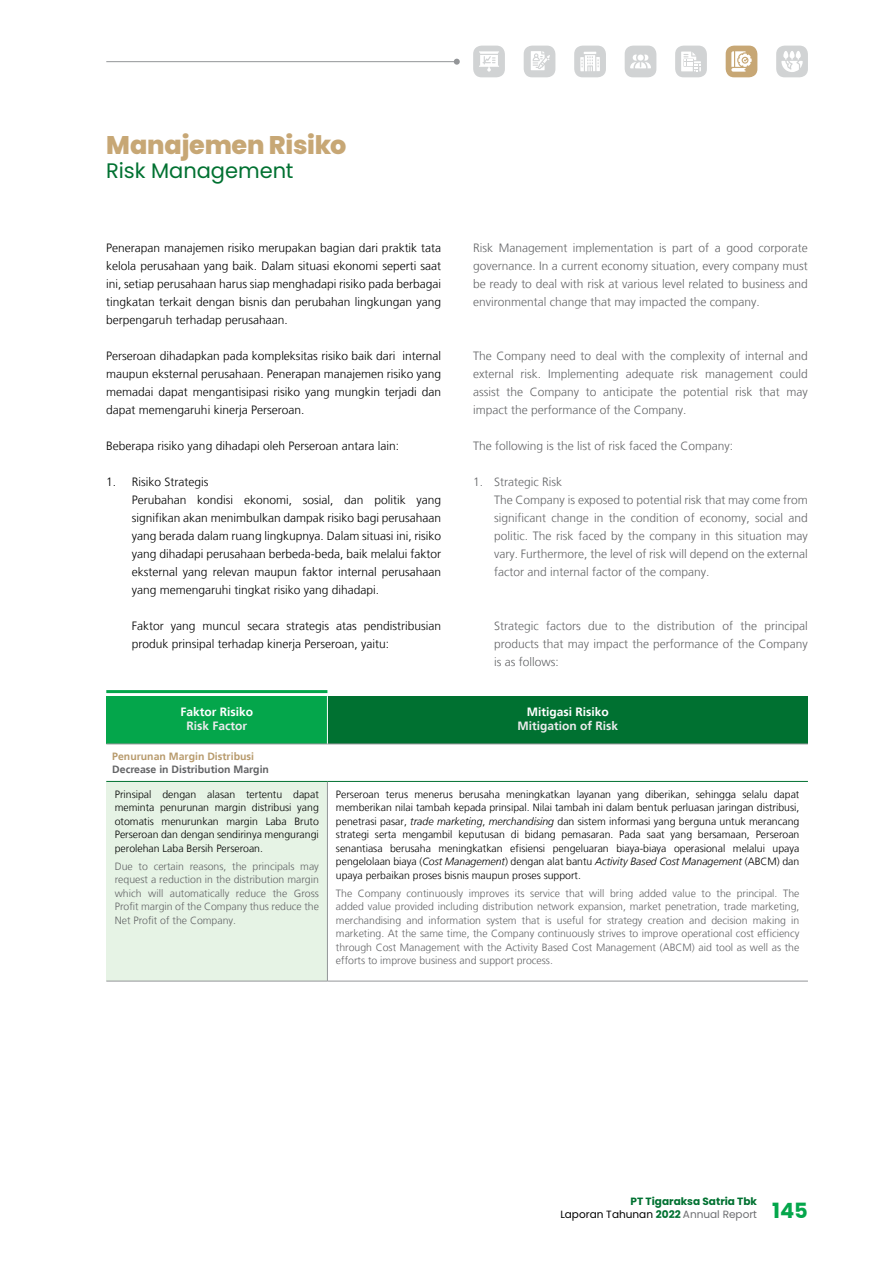
<style>
.page{position:relative;width:893px;height:1263px;background:#fff}
.page>*{position:absolute;margin:0;border:0;box-sizing:border-box;transform-origin:0 0}
.t1{font:800 25.5px "Poppins";letter-spacing:-.01em;color:#c7a775}
.t2{font:21px "Poppins";color:#007131}
.t3{font:300 12px/18px "Frutiger LT";color:#000;text-align:justify}
.t4{font:300 12px/18px "Frutiger LT";color:#636466;text-align:justify}
.t5{font:700 12px "Frutiger LT";color:#fff}
.t6{font:700 12px "Frutiger LT";color:#ebebec}
.t7{font:300 10.5px/13.5px "Frutiger LT";color:#000;text-align:justify}
.t8{font:300 10.5px/13.5px "Frutiger LT";color:#636466;text-align:justify}
.t9{font:700 10.5px/12.6px "Poppins";color:#007131}
.t10{font:700 10.5px "Frutiger LT";color:#636466}
.t11{font:700 10.5px "Frutiger LT";color:#b89b6d}
.s1{font-style:italic}
.s2{font-weight:400;color:#000}
.s3{font-weight:400;color:#6d6e71}
.s4{font-size:21px;color:#04a64b}
</style>
<div class="page">
<div style="left:106px;top:696px;width:221px;height:48px;background:#04a64b"></div>
<div style="left:327px;top:696px;width:481px;height:48px;background:#007131"></div>
<div style="left:106px;top:781px;width:221px;height:200px;background:#e6f3e5"></div>
<hr style="left:106px;top:981px;width:221px;height:1px;background:#939598">
<hr style="left:327px;top:981px;width:481px;height:1px;background:#939598">
<hr style="left:106px;top:744px;width:221px;height:1px;background:#939598">
<hr style="left:327px;top:744px;width:481px;height:1px;background:#939598">
<hr style="left:327px;top:696px;width:1px;height:48px;background:#fff">
<hr style="left:327px;top:782px;width:1px;height:199px;background:#939598">
<hr style="left:106px;top:781px;width:221px;height:1px;background:#007131">
<hr style="left:327px;top:781px;width:481px;height:1px;background:#007131">
<hr style="left:106px;top:690px;width:221px;height:3px;background:#04a64b">
<div style="left:524px;top:46px;width:31px;height:31px;background:#d1d3d4;border-radius:9px"></div>
<svg style="left:531px;top:51px;width:19px;height:19px"></svg>
<div style="left:574px;top:46px;width:32px;height:31px;background:#d1d3d4;border-radius:9px"></div>
<svg style="left:580px;top:52px;width:20px;height:19px"></svg>
<div style="left:473px;top:46px;width:32px;height:31px;background:#d1d3d4;border-radius:9px"></div>
<svg style="left:479px;top:55px;width:20px;height:17px"></svg>
<hr style="left:479px;top:51px;width:20px;height:2px;background:#fff">
<div style="left:776px;top:46px;width:32px;height:31px;background:#d1d3d4;border-radius:9px"></div>
<svg style="left:781px;top:51px;width:22px;height:21px"></svg>
<hr style="left:106px;top:61px;width:351px;height:1px;background:#939598">
<svg style="left:454px;top:59px;width:6px;height:6px"></svg>
<div style="left:675px;top:46px;width:32px;height:31px;background:#d1d3d4;border-radius:9px"></div>
<svg style="left:681px;top:52px;width:20px;height:19px"></svg>
<div style="left:625px;top:46px;width:31px;height:31px;background:#d1d3d4;border-radius:9px"></div>
<svg style="left:630px;top:55px;width:21px;height:13px"></svg>
<div style="left:726px;top:46px;width:31px;height:31px;background:#c7a775;border-radius:9px"></div>
<svg style="left:731px;top:51px;width:21px;height:21px"></svg>
<h1 class="t1" style="left:106px;top:131px;width:242px">Manajemen Risiko</h1>
<h2 class="t2" style="left:106px;top:159px;width:189px">Risk Management</h2>
<p class="t3" style="left:106px;top:239px;width:336px">Penerapan manajemen risiko merupakan bagian dari praktik tata kelola perusahaan yang baik. Dalam situasi ekonomi seperti saat ini, setiap perusahaan harus siap menghadapi risiko pada berbagai tingkatan terkait dengan bisnis dan perubahan lingkungan yang berpengaruh terhadap perusahaan.</p>
<p class="t3" style="left:106px;top:347px;width:336px">Perseroan dihadapkan pada kompleksitas risiko baik dari internal maupun eksternal perusahaan. Penerapan manajemen risiko yang memadai dapat mengantisipasi risiko yang mungkin terjadi dan dapat memengaruhi kinerja Perseroan.</p>
<p class="t3" style="left:106px;top:437px;width:294px">Beberapa risiko yang dihadapi oleh Perseroan antara lain:</p>
<p class="t3" style="left:132px;top:473px;width:311px;text-align:left;text-indent:-26px">1. Risiko Strategis<br>Perubahan kondisi ekonomi, sosial, dan politik yang signifikan akan menimbulkan dampak risiko bagi perusahaan yang berada dalam ruang lingkupnya. Dalam situasi ini, risiko yang dihadapi perusahaan berbeda-beda, baik melalui faktor eksternal yang relevan maupun faktor internal perusahaan yang memengaruhi tingkat risiko yang dihadapi.</p>
<p class="t3" style="left:132px;top:617px;width:311px">Faktor yang muncul secara strategis atas pendistribusian produk prinsipal terhadap kinerja Perseroan, yaitu:</p>
<p class="t5" style="left:181px;top:705px;width:74px">Faktor Risiko</p>
<p class="t6" style="left:187px;top:719px;width:62px">Risk Factor</p>
<p class="t4" style="left:473px;top:239px;width:336px">Risk Management implementation is part of a good corporate governance. In a current economy situation, every company must be ready to deal with risk at various level related to business and environmental change that may impacted the company.</p>
<p class="t4" style="left:473px;top:347px;width:336px">The Company need to deal with the complexity of internal and external risk. Implementing adequate risk management could assist the Company to anticipate the potential risk that may impact the performance of the Company.</p>
<p class="t4" style="left:473px;top:437px;width:262px">The following is the list of risk faced the Company:</p>
<p class="t4" style="left:494px;top:473px;width:315px;text-align:left;text-indent:-21px">1. Strategic Risk<br>The Company is exposed to potential risk that may come from significant change in the condition of economy, social and politic. The risk faced by the company in this situation may vary. Furthermore, the level of risk will depend on the external factor and internal factor of the company.</p>
<p class="t4" style="left:494px;top:617px;width:315px">Strategic factors due to the distribution of the principal products that may impact the performance of the Company is as follows:</p>
<p class="t5" style="left:527px;top:705px;width:84px">Mitigasi Risiko</p>
<p class="t6" style="left:517px;top:719px;width:102px">Mitigation of Risk</p>
<p class="t11" style="left:112px;top:750px;width:143px">Penurunan Margin Distribusi</p>
<p class="t10" style="left:112px;top:763px;width:158px">Decrease in Distribution Margin</p>
<p class="t7" style="left:115px;top:787px;width:206px">Prinsipal dengan alasan tertentu dapat meminta penurunan margin distribusi yang otomatis menurunkan margin Laba Bruto Perseroan dan dengan sendirinya mengurangi perolehan Laba Bersih Perseroan.</p>
<p class="t8" style="left:115px;top:859px;width:206px">Due to certain reasons, the principals may request a reduction in the distribution margin which will automatically reduce the Gross Profit margin of the Company thus reduce the Net Profit of the Company.</p>
<p class="t7" style="left:336px;top:788px;width:465px">Perseroan terus menerus berusaha meningkatkan layanan yang diberikan, sehingga selalu dapat memberikan nilai tambah kepada prinsipal. Nilai tambah ini dalam bentuk perluasan jaringan distribusi, penetrasi pasar, <span class="s1">trade marketing</span>, <span class="s1">merchandising</span> dan sistem informasi yang berguna untuk merancang strategi serta mengambil keputusan di bidang pemasaran. Pada saat yang bersamaan, Perseroan senantiasa berusaha meningkatkan efisiensi pengeluaran biaya-biaya operasional melalui upaya pengelolaan biaya (<span class="s1">Cost Management</span>) dengan alat bantu <span class="s1">Activity Based Cost Management</span> (ABCM) dan upaya perbaikan proses bisnis maupun proses support.</p>
<p class="t8" style="left:336px;top:886px;width:465px">The Company continuously improves its service that will bring added value to the principal. The added value provided including distribution network expansion, market penetration, trade marketing, merchandising and information system that is useful for strategy creation and decision making in marketing. At the same time, the Company continuously strives to improve operational cost efficiency through Cost Management with the Activity Based Cost Management (ABCM) aid tool as well as the efforts to improve business and support process.</p>
<p class="t9" style="left:560px;top:1195px;width:249px;text-indent:70px">PT Tigaraksa Satria Tbk<br><span class="s2">Laporan Tahunan</span> 2022 <span class="s3">Annual Report</span> <span class="s4">145</span></p>
</div>
